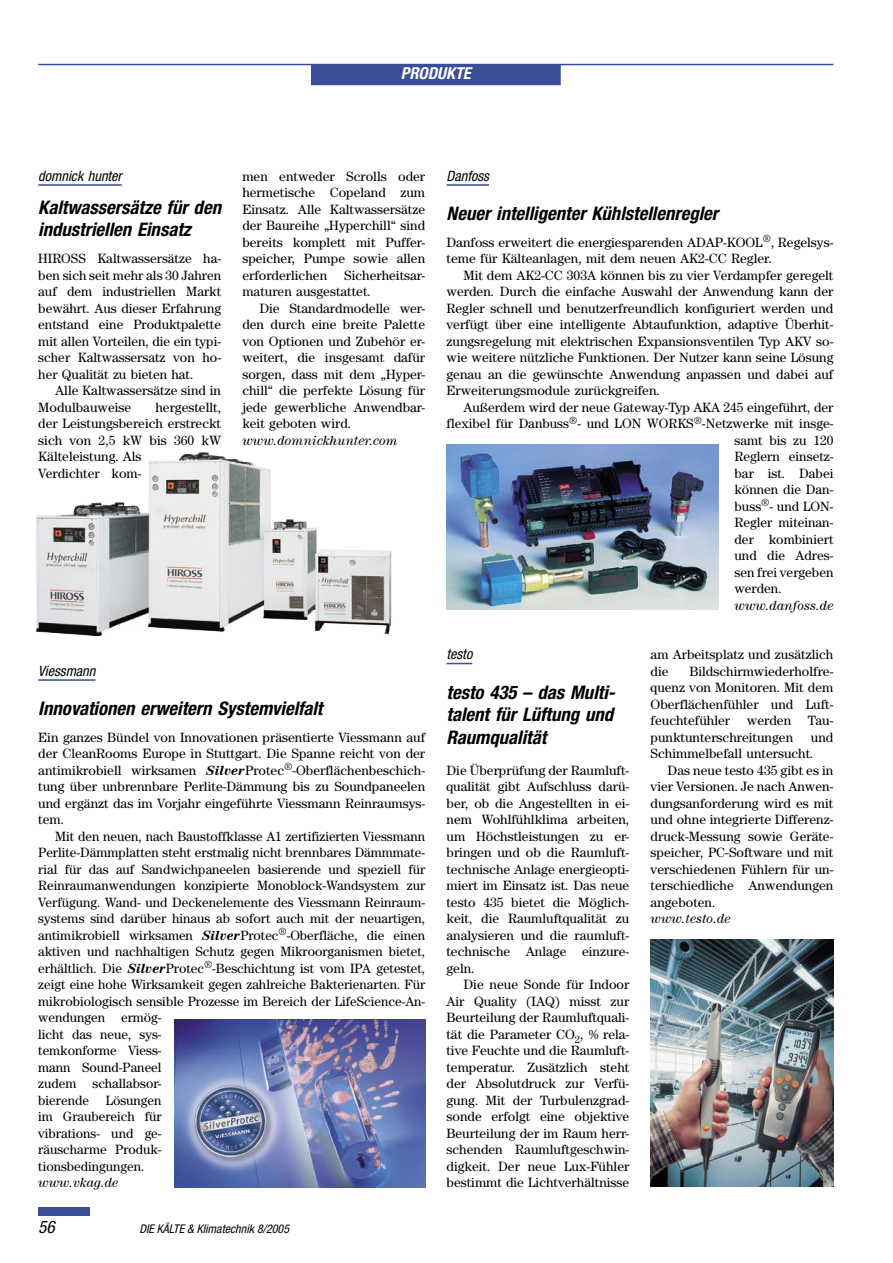
<style>
.page{position:relative;width:893px;height:1263px;background:#fff}
.page>*{position:absolute;margin:0;border:0;box-sizing:border-box;transform-origin:0 0}
.KK_12a_Überschrift_4sp_1zeilig{font:italic 700 condensed 18.75px/22.5px "Helvetica Neue LT Std";color:#000;text-align:justify}
.KK_12b_Überschrift_4sp_2zeilig{font:italic 700 condensed 18.75px/22.5px "Helvetica Neue LT Std";color:#000}
.t1{font:italic condensed 17.25px "Helvetica Neue LT Std";color:#000}
.t2{font:italic 700 condensed 16.5px "Helvetica Neue LT Std";color:#fff}
.KK_11_Dachzeile_4sp_Linie{font:italic condensed 14.25px "Helvetica Neue LT Std";color:#000}
.KK_05_Grundtext{font:13.5px/16.5px "Century Std";color:#000}
.KK_06_Grundtext_ohne_Einzug{font:13.5px/16.5px "Century Std";color:#000;text-align:justify}
.KK_06_Grundtext_ohne_Einzug-2{font:italic 13.5px "Century Std";color:#000}
.t3{font:italic condensed 12px "Helvetica Neue LT Std";color:#000}
.s1{font-weight:700;font-style:italic}
</style>
<div class="page">
<div style="left:311px;top:65px;width:249px;height:20px;background:#3a4d98"></div>
<hr style="left:38px;top:64px;width:795px;height:1px;background:#3a4d98">
<div style="left:38px;top:1208px;width:51px;height:8px;background:#3a4d98"></div>
<img style="left:36px;top:452px;width:356px;height:184px">
<img style="left:446px;top:445px;width:273px;height:165px">
<img style="left:651px;top:940px;width:182px;height:246px">
<img style="left:174px;top:1020px;width:251px;height:167px">
<hr style="left:38px;top:184px;width:84px;height:2px;background:#3a4d98">
<hr style="left:447px;top:184px;width:42px;height:2px;background:#3a4d98">
<svg style="left:446px;top:663px;width:26px;height:1px"></svg>
<hr style="left:38px;top:679px;width:57px;height:2px;background:#3a4d98">
<p class="t2" style="left:401px;top:63px;width:71px">PRODUKTE</p>
<p class="KK_11_Dachzeile_4sp_Linie" style="left:38px;top:168px;width:85px">domnick hunter</p>
<p class="KK_12b_Überschrift_4sp_2zeilig" style="left:38px;top:196px;width:184px">Kaltwassersätze für den industriellen Einsatz</p>
<p class="KK_06_Grundtext_ohne_Einzug" style="left:38px;top:250px;width:184px">HIROSS Kaltwassersätze ha&shy;ben sich seit mehr als 30 Jahren auf dem industriellen Markt bewährt. Aus dieser Erfahrung entstand eine Produktpalette mit allen Vorteilen, die ein typi&shy;scher Kaltwassersatz von ho&shy;her Qualität zu bieten hat.</p>
<p class="KK_05_Grundtext" style="left:38px;top:382px;width:184px;text-indent:17px">Alle Kaltwassersätze sind in<br>Modulbauweise</p>
<p class="KK_05_Grundtext" style="left:38px;top:399px;width:184px;text-indent:117px">hergestellt, der Leistungsbereich erstreckt sich von 2,5 kW bis 360 kW<br>Kälteleistung. Als<br>Verdichter kom-</p>
<p class="KK_05_Grundtext" style="left:242px;top:168px;width:184px;text-align:justify">men entweder Scrolls oder hermetische Copeland zum Einsatz. Alle Kaltwassersätze der Baureihe „Hyperchill“ sind bereits komplett mit Puffer&shy;speicher, Pumpe sowie allen erforderlichen</p>
<p class="KK_05_Grundtext" style="left:242px;top:267px;width:184px;text-indent:102px">Sicherheitsar&shy;maturen ausgestattet.</p>
<p class="KK_05_Grundtext" style="left:242px;top:300px;width:184px;text-align:justify;text-indent:17px">Die Standardmodelle wer&shy;den durch eine breite Palette von Optionen und Zubehör er&shy;weitert, die insgesamt dafür sorgen, dass mit dem „Hyper&shy;chill“ die perfekte Lösung für jede gewerbliche Anwendbar&shy;keit geboten wird.</p>
<p class="KK_06_Grundtext_ohne_Einzug-2" style="left:242px;top:432px;width:157px">www.domnickhunter.com</p>
<p class="KK_11_Dachzeile_4sp_Linie" style="left:38px;top:663px;width:59px">Viessmann</p>
<p class="KK_12a_Überschrift_4sp_1zeilig" style="left:38px;top:698px;width:286px">Innovationen erweitern Systemvielfalt</p>
<p class="KK_06_Grundtext_ohne_Einzug" style="left:38px;top:729px;width:388px">Ein ganzes Bündel von Innovationen präsentierte Viessmann auf der CleanRooms Europe in Stuttgart. Die Spanne reicht von der antimikrobiell wirksamen <span class="s1">Silver</span>Protec<sup>®</sup>-Oberflächenbeschich&shy;tung über unbrennbare Perlite-Dämmung bis zu Soundpaneelen und ergänzt das im Vorjahr eingeführte Viessmann Reinraumsys&shy;tem.</p>
<p class="KK_05_Grundtext" style="left:38px;top:828px;width:388px;text-indent:17px">Mit den neuen, nach Baustoffklasse A1 zertifizierten Viessmann Perlite-Dämmplatten steht erstmalig nicht brennbares Dämmmate&shy;rial für das auf Sandwichpaneelen basierende und speziell für Reinraumanwendungen konzipierte Monoblock-Wandsystem zur Verfügung. Wand- und Deckenelemente des Viessmann Reinraum&shy;systems sind darüber hinaus ab sofort auch mit der neuartigen, antimikrobiell wirksamen <span class="s1">Silver</span>Protec<sup>®</sup>-Oberfläche, die einen aktiven und nachhaltigen Schutz gegen Mikroorganismen bietet, erhältlich. Die <span class="s1">Silver</span>Protec<sup>®</sup>-Beschichtung ist vom IPA getestet, zeigt eine hohe Wirksamkeit gegen zahlreiche Bakterienarten. Für mikrobiologisch sensible Prozesse im Bereich der LifeScience-An&shy;wendungen ermög-<br>licht das neue, sys-<br>temkonforme Viess-<br>mann Sound-Paneel<br>zudem schallabsor-<br>bierende Lösungen<br>im Graubereich für<br>vibrations- und ge-<br>räuscharme Produk-<br>tionsbedingungen.</p>
<p class="KK_06_Grundtext_ohne_Einzug-2" style="left:38px;top:1175px;width:82px">www.vkag.de</p>
<p class="t1" style="left:38px;top:1217px;width:18px">56</p>
<p class="t3" style="left:139px;top:1222px;width:151px">DIE KÄLTE &amp; Klimatechnik 8/2005</p>
<p class="KK_11_Dachzeile_4sp_Linie" style="left:447px;top:168px;width:44px">Danfoss</p>
<p class="KK_12a_Überschrift_4sp_1zeilig" style="left:447px;top:203px;width:273px">Neuer intelligenter Kühlstellenregler</p>
<p class="KK_06_Grundtext_ohne_Einzug" style="left:447px;top:234px;width:388px">Danfoss erweitert die energiesparenden ADAP-KOOL<sup>®</sup>‚ Regelsys&shy;teme für Kälteanlagen, mit dem neuen AK2-CC Regler.</p>
<p class="KK_05_Grundtext" style="left:447px;top:267px;width:388px;text-align:justify;text-indent:17px">Mit dem AK2-CC 303A können bis zu vier Verdampfer geregelt werden. Durch die einfache Auswahl der Anwendung kann der Regler schnell und benutzerfreundlich konfiguriert werden und verfügt über eine intelligente Abtaufunktion, adaptive Überhit&shy;zungsregelung mit elektrischen Expansionsventilen Typ AKV so&shy;wie weitere nützliche Funktionen. Der Nutzer kann seine Lösung genau an die gewünschte Anwendung anpassen und dabei auf Erweiterungsmodule zurückgreifen.</p>
<p class="KK_05_Grundtext" style="left:464px;top:399px;width:371px">Außerdem wird der neue Gateway-Typ AKA 245 eingeführt, der</p>
<p class="KK_05_Grundtext" style="left:447px;top:415px;width:388px">flexibel für Danbuss<sup>®</sup>- und LON WORKS<sup>®</sup>-Netzwerke mit insge-</p>
<p class="KK_05_Grundtext" style="left:734px;top:432px;width:100px">samt bis zu 120</p>
<p class="KK_05_Grundtext" style="left:734px;top:448px;width:100px">Reglern einsetz-</p>
<p class="KK_05_Grundtext" style="left:734px;top:465px;width:100px">bar ist. Dabei</p>
<p class="KK_05_Grundtext" style="left:734px;top:481px;width:100px">können die Dan-</p>
<p class="KK_05_Grundtext" style="left:734px;top:498px;width:100px">buss<sup>®</sup>- und LON-</p>
<p class="KK_05_Grundtext" style="left:734px;top:514px;width:100px">Regler miteinan-</p>
<p class="KK_05_Grundtext" style="left:734px;top:531px;width:100px">der kombiniert</p>
<p class="KK_05_Grundtext" style="left:734px;top:547px;width:100px">und die Adres-</p>
<p class="KK_05_Grundtext" style="left:734px;top:564px;width:100px">sen frei vergeben</p>
<p class="KK_05_Grundtext" style="left:734px;top:580px;width:49px">werden.</p>
<p class="KK_06_Grundtext_ohne_Einzug-2" style="left:734px;top:597px;width:100px">www.danfoss.de</p>
<p class="KK_11_Dachzeile_4sp_Linie" style="left:446px;top:646px;width:27px">testo</p>
<p class="KK_12a_Überschrift_4sp_1zeilig" style="left:446px;top:681px;width:170px">testo 435 – das Multi&shy;talent für Lüftung und Raumqualität</p>
<p class="KK_06_Grundtext_ohne_Einzug" style="left:446px;top:762px;width:184px">Die Überprüfung der Raumluft&shy;qualität gibt Aufschluss darü&shy;ber, ob die Angestellten in ei&shy;nem Wohlfühlklima arbeiten, um Höchstleistungen zu er&shy;bringen und ob die Raumluft&shy;technische Anlage energieopti&shy;miert im Einsatz ist. Das neue testo 435 bietet die Möglich&shy;keit, die Raumluftqualität zu analysieren und die raumluft&shy;technische Anlage einzure&shy;geln.</p>
<p class="KK_05_Grundtext" style="left:446px;top:976px;width:184px;text-align:justify;text-indent:17px">Die neue Sonde für Indoor Air Quality (IAQ) misst zur Beurteilung der Raumluftquali&shy;tät die Parameter CO<sub>2</sub>, % rela&shy;tive Feuchte und die Raumluft&shy;temperatur. Zusätzlich steht der Absolutdruck zur Verfü&shy;gung. Mit der Turbulenzgrad&shy;sonde erfolgt eine objektive Beurteilung der im Raum herr&shy;schenden Raumluftgeschwin&shy;digkeit. Der neue Lux-Fühler bestimmt die Lichtverhältnisse</p>
<p class="KK_05_Grundtext" style="left:651px;top:646px;width:184px">am Arbeitsplatz und zusätzlich die</p>
<p class="KK_05_Grundtext" style="left:651px;top:663px;width:184px;text-align:justify;text-indent:39px">Bildschirmwiederholfre&shy;quenz von Monitoren. Mit dem Oberflächenfühler und Luft&shy;feuchtefühler werden Tau&shy;punktunterschreitungen</p>
<p class="KK_05_Grundtext" style="left:651px;top:729px;width:184px;text-indent:160px">und<br>Schimmelbefall untersucht.</p>
<p class="KK_05_Grundtext" style="left:651px;top:762px;width:184px;text-align:justify;text-indent:17px">Das neue testo 435 gibt es in vier Versionen. Je nach Anwen&shy;dungsanforderung wird es mit und ohne integrierte Differenz&shy;druck-Messung sowie Geräte&shy;speicher, PC-Software und mit verschiedenen Fühlern für un&shy;terschiedliche Anwendungen angeboten.</p>
<p class="KK_06_Grundtext_ohne_Einzug-2" style="left:651px;top:911px;width:82px">www.testo.de</p>
</div>
